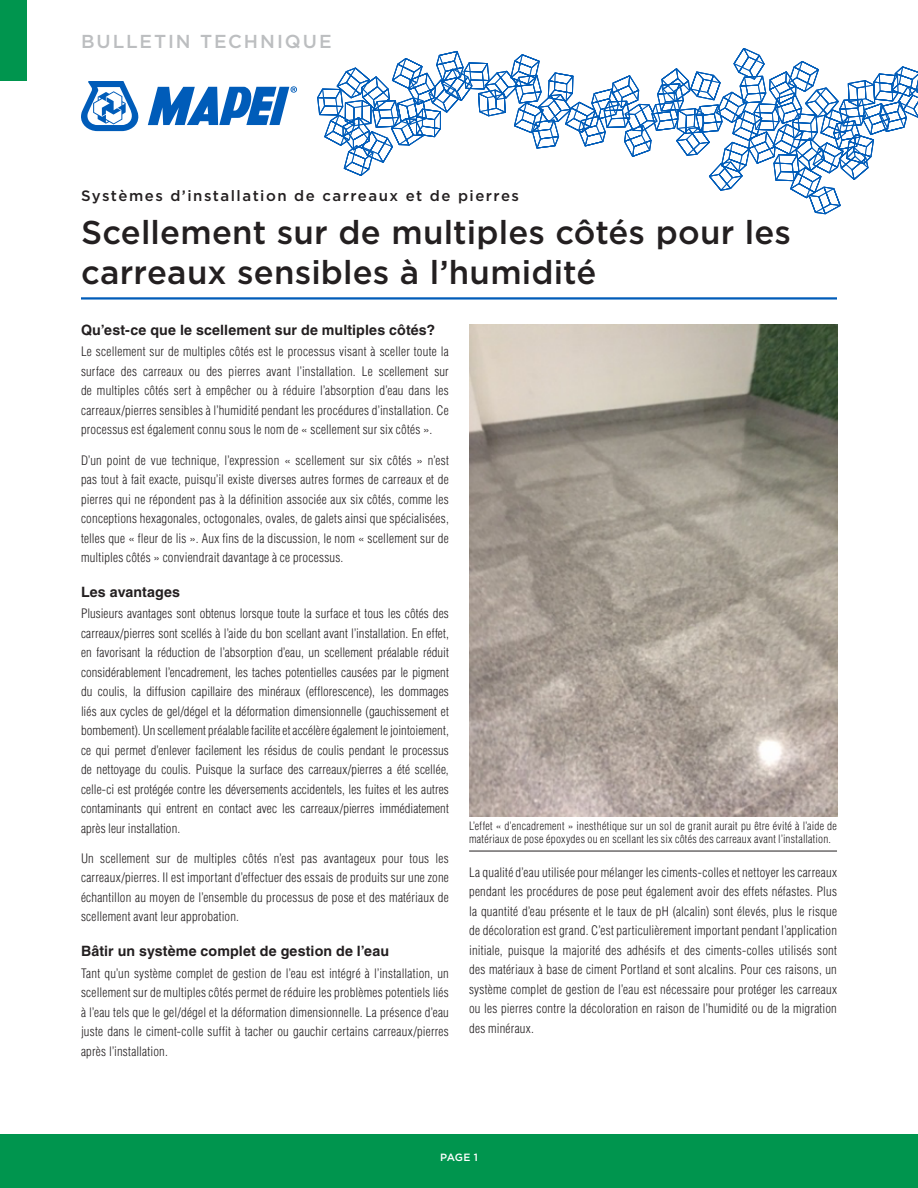
<style>
.page{position:relative;width:918px;height:1188px;background:#fff}
.page>*{position:absolute;margin:0;border:0;box-sizing:border-box;transform-origin:0 0}
.t1{font:500 33px/39.6px "Gotham HTF";letter-spacing:.005em;color:#231f20}
.t2{font:500 18.75px "Gotham HTF";letter-spacing:.105em;color:#bcbec0}
.t3{font:500 15px "Gotham HTF";letter-spacing:.1em;color:#231f20}
.t4{font:700 14.25px "Helvetica LT Std";letter-spacing:.01em;color:#231f20}
.t5{font:300 condensed 12.75px/19.5px "Helvetica LT Std";letter-spacing:.015em;color:#231f20;text-align:justify}
.t6{font:300 condensed 11.25px/13.5px "Helvetica LT Std";letter-spacing:.025em;color:#231f20}
.t7{font:500 10.5px "Gotham HTF";color:#fff}
</style>
<div class="page">
<svg style="left:81px;top:81px;width:58px;height:50px"></svg>
<svg style="left:148px;top:86px;width:149px;height:39px"></svg>
<div style="left:0;top:0;width:27px;height:81px;background:#00954e"></div>
<div style="left:0;top:1134px;width:918px;height:54px;background:#00954e"></div>
<svg style="left:317px;top:48px;width:601px;height:166px"></svg>
<img style="left:469px;top:324px;width:368px;height:492px">
<hr style="left:469px;top:851px;width:368px;height:1px;background:#231f20">
<hr style="left:81px;top:297px;width:756px;height:3px;background:#005cb9">
<h2 class="t2" style="left:81px;top:31px;width:252px">BULLETIN TECHNIQUE</h2>
<p class="t3" style="left:81px;top:188px;width:440px">Systèmes d’installation de carreaux et de pierres</p>
<h1 class="t1" style="left:81px;top:212px;width:712px">Scellement sur de multiples côtés pour les carreaux sensibles à l’humidité</h1>
<p class="t4" style="left:81px;top:321px;width:356px">Qu’est-ce que le scellement sur de multiples côtés?</p>
<p class="t5" style="left:81px;top:342px;width:369px">Le scellement sur de multiples côtés est le processus visant à sceller toute la surface des carreaux ou des pierres avant l’installation. Le scellement sur de multiples côtés sert à empêcher ou à réduire l’absorption d’eau dans les carreaux/pierres sensibles à l’humidité pendant les procédures d’installation. Ce processus est également connu sous le nom de « scellement sur six côtés ».</p>
<p class="t5" style="left:81px;top:450px;width:369px">D’un point de vue technique, l’expression « scellement sur six côtés » n’est pas tout à fait exacte, puisqu’il existe diverses autres formes de carreaux et de pierres qui ne répondent pas à la définition associée aux six côtés, comme les conceptions hexagonales, octogonales, ovales, de galets ainsi que spécialisées, telles que « fleur de lis ». Aux fins de la discussion, le nom « scellement sur de multiples côtés » conviendrait davantage à ce processus.</p>
<p class="t4" style="left:81px;top:583px;width:101px">Les avantages</p>
<p class="t5" style="left:81px;top:604px;width:369px">Plusieurs avantages sont obtenus lorsque toute la surface et tous les côtés des carreaux/pierres sont scellés à l’aide du bon scellant avant l’installation. En effet, en favorisant la réduction de l’absorption d’eau, un scellement préalable réduit considérablement l’encadrement, les taches potentielles causées par le pigment du coulis, la diffusion capillaire des minéraux (efflorescence), les dommages liés aux cycles de gel/dégel et la déformation dimensionnelle (gauchissement et bombement). Un scellement préalable facilite et accélère également le jointoiement, ce qui permet d’enlever facilement les résidus de coulis pendant le processus de nettoyage du coulis. Puisque la surface des carreaux/pierres a été scellée, celle-ci est protégée contre les déversements accidentels, les fuites et les autres contaminants qui entrent en contact avec les carreaux/pierres immédiatement après leur installation.</p>
<p class="t5" style="left:81px;top:849px;width:369px">Un scellement sur de multiples côtés n’est pas avantageux pour tous les carreaux/pierres. Il est important d’effectuer des essais de produits sur une zone échantillon au moyen de l’ensemble du processus de pose et des matériaux de scellement avant leur approbation.</p>
<p class="t4" style="left:81px;top:942px;width:310px">Bâtir un système complet de gestion de l’eau</p>
<p class="t5" style="left:81px;top:963px;width:369px">Tant qu’un système complet de gestion de l’eau est intégré à l’installation, un scellement sur de multiples côtés permet de réduire les problèmes potentiels liés à l’eau tels que le gel/dégel et la déformation dimensionnelle. La présence d’eau juste dans le ciment-colle suffit à tacher ou gauchir certains carreaux/pierres après l’installation.</p>
<p class="t6" style="left:469px;top:819px;width:369px">L’effet « d’encadrement » inesthétique sur un sol de granit aurait pu être évité à l’aide de matériaux de pose époxydes ou en scellant les six côtés des carreaux avant l’installation.</p>
<p class="t5" style="left:469px;top:862px;width:369px">La qualité d’eau utilisée pour mélanger les ciments-colles et nettoyer les carreaux pendant les procédures de pose peut également avoir des effets néfastes. Plus la quantité d’eau présente et le taux de pH (alcalin) sont élevés, plus le risque de décoloration est grand. C’est particulièrement important pendant l’application initiale, puisque la majorité des adhésifs et des ciments-colles utilisés sont des matériaux à base de ciment Portland et sont alcalins. Pour ces raisons, un système complet de gestion de l’eau est nécessaire pour protéger les carreaux ou les pierres contre la décoloration en raison de l’humidité ou de la migration des minéraux.</p>
<p class="t7" style="left:440px;top:1151px;width:39px">PAGE 1</p>
</div>
